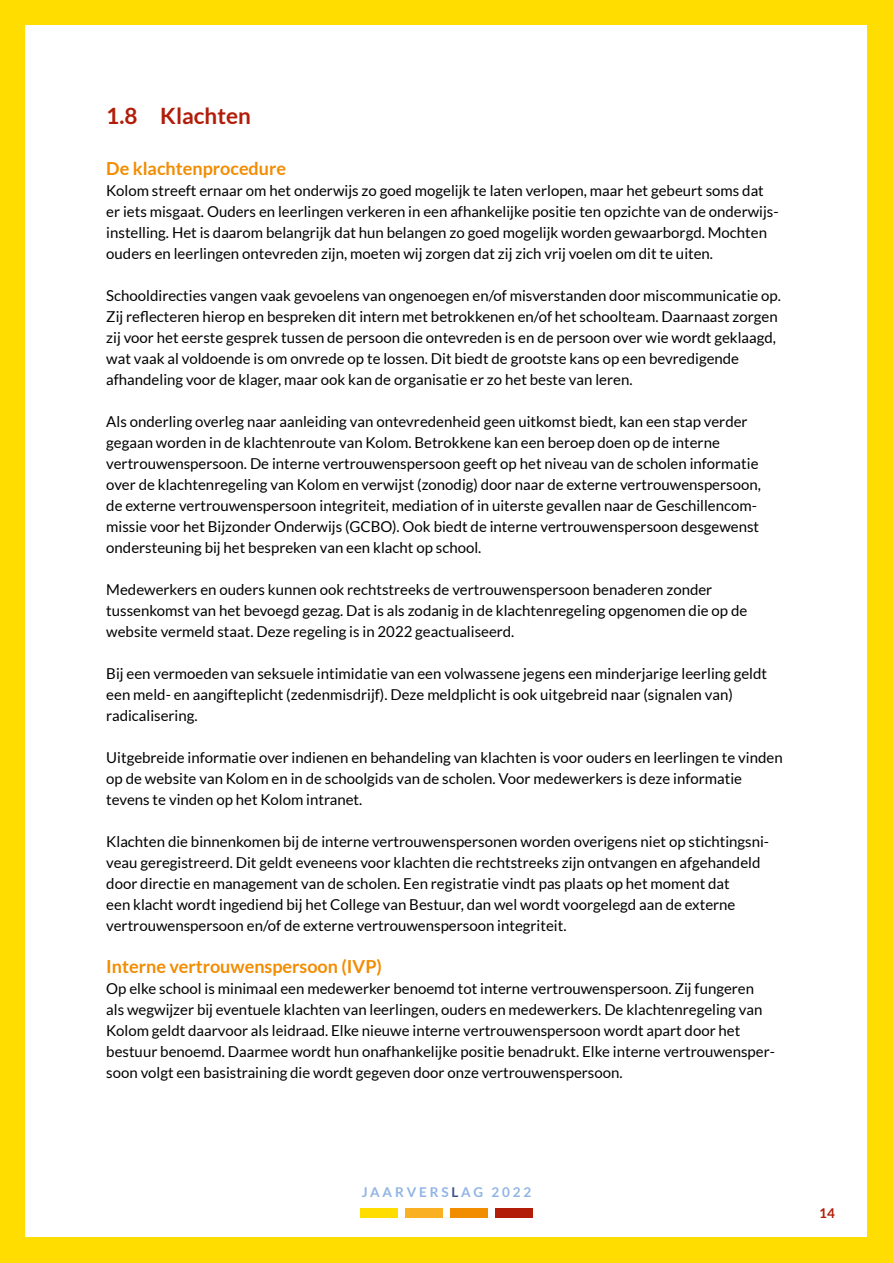
<style>
.page{position:relative;width:893px;height:1263px;background:#fd0}
.page>*{position:absolute;margin:0;border:0;box-sizing:border-box;transform-origin:0 0}
.t1{font:700 22.5px "Lato";color:#b11d09}
.t2{font:700 18px "Lato";color:#f28c00}
.t3{font:15px/21px "Lato";color:#000}
.t4{font:700 13.5px "Lato";letter-spacing:.21em;color:#91b4e4}
.t5{font:700 13.5px "Lato";color:#b11d09}
.s1{color:#3e538f}
</style>
<div class="page">
<div style="left:26px;top:26px;width:841px;height:1211px;background:#fff"></div>
<div style="left:361px;top:1208px;width:37px;height:10px;background:#fd0"></div>
<div style="left:406px;top:1208px;width:37px;height:10px;background:#f9b123"></div>
<div style="left:450px;top:1208px;width:37px;height:10px;background:#f28c00"></div>
<div style="left:495px;top:1208px;width:37px;height:10px;background:#b11d09"></div>
<h1 class="t1" style="left:106px;top:103px;width:146px">1.8 Klachten</h1>
<p class="t2" style="left:106px;top:158px;width:181px">De klachtenprocedure</p>
<p class="t3" style="left:106px;top:180px;width:674px">Kolom streeft ernaar om het onderwijs zo goed mogelijk te laten verlopen, maar het gebeurt soms dat er iets misgaat. Ouders en leerlingen verkeren in een afhankelijke positie ten opzichte van de onderwijs&shy;instelling. Het is daarom belangrijk dat hun belangen zo goed mogelijk worden gewaarborgd. Mochten ouders en leerlingen ontevreden zijn, moeten wij zorgen dat zij zich vrij voelen om dit te uiten.</p>
<p class="t3" style="left:106px;top:285px;width:676px">Schooldirecties vangen vaak gevoelens van ongenoegen en/of misverstanden door miscommunicatie op.<br>Zij reflecteren hierop en bespreken dit intern met betrokkenen en/of het schoolteam. Daarnaast zorgen zij voor het eerste gesprek tussen de persoon die ontevreden is en de persoon over wie wordt geklaagd, wat vaak al voldoende is om onvrede op te lossen. Dit biedt de grootste kans op een bevredigende afhandeling voor de klager, maar ook kan de organisatie er zo het beste van leren.</p>
<p class="t3" style="left:106px;top:411px;width:656px">Als onderling overleg naar aanleiding van ontevredenheid geen uitkomst biedt, kan een stap verder gegaan worden in de klachtenroute van Kolom. Betrokkene kan een beroep doen op de interne vertrouwenspersoon. De interne vertrouwenspersoon geeft op het niveau van de scholen informatie over de klachtenregeling van Kolom en verwijst (zonodig) door naar de externe vertrouwenspersoon, de externe vertrouwenspersoon integriteit, mediation of in uiterste gevallen naar de Geschillencom&shy;missie voor het Bijzonder Onderwijs (GCBO). Ook biedt de interne vertrouwenspersoon desgewenst ondersteuning bij het bespreken van een klacht op school.</p>
<p class="t3" style="left:106px;top:579px;width:643px">Medewerkers en ouders kunnen ook rechtstreeks de vertrouwenspersoon benaderen zonder tussenkomst van het bevoegd gezag. Dat is als zodanig in de klachtenregeling opgenomen die op de website vermeld staat. Deze regeling is in 2022 geactualiseerd.</p>
<p class="t3" style="left:106px;top:663px;width:662px">Bij een vermoeden van seksuele intimidatie van een volwassene jegens een minderjarige leerling geldt een meld- en aangifteplicht (zedenmisdrijf). Deze meldplicht is ook uitgebreid naar (signalen van) radicalisering.</p>
<p class="t3" style="left:106px;top:747px;width:678px">Uitgebreide informatie over indienen en behandeling van klachten is voor ouders en leerlingen te vinden op de website van Kolom en in de schoolgids van de scholen. Voor medewerkers is deze informatie tevens te vinden op het Kolom intranet.</p>
<p class="t3" style="left:106px;top:831px;width:664px">Klachten die binnenkomen bij de interne vertrouwenspersonen worden overigens niet op stichtingsni&shy;veau geregistreerd. Dit geldt eveneens voor klachten die rechtstreeks zijn ontvangen en afgehandeld door directie en management van de scholen. Een registratie vindt pas plaats op het moment dat<br>een klacht wordt ingediend bij het College van Bestuur, dan wel wordt voorgelegd aan de externe vertrouwenspersoon en/of de externe vertrouwenspersoon integriteit.</p>
<p class="t2" style="left:106px;top:956px;width:277px">Interne vertrouwenspersoon (IVP)</p>
<p class="t3" style="left:106px;top:978px;width:670px">Op elke school is minimaal een medewerker benoemd tot interne vertrouwenspersoon. Zij fungeren als wegwijzer bij eventuele klachten van leerlingen, ouders en medewerkers. De klachtenregeling van Kolom geldt daarvoor als leidraad. Elke nieuwe interne vertrouwenspersoon wordt apart door het bestuur benoemd. Daarmee wordt hun onafhankelijke positie benadrukt. Elke interne vertrouwensper&shy;soon volgt een basistraining die wordt gegeven door onze vertrouwenspersoon.</p>
<p class="t4" style="left:362px;top:1184px;width:171px">JAARVERS<span class="s1">L</span>AG 2022</p>
<p class="t5" style="left:819px;top:1205px;width:17px">14</p>
</div>
